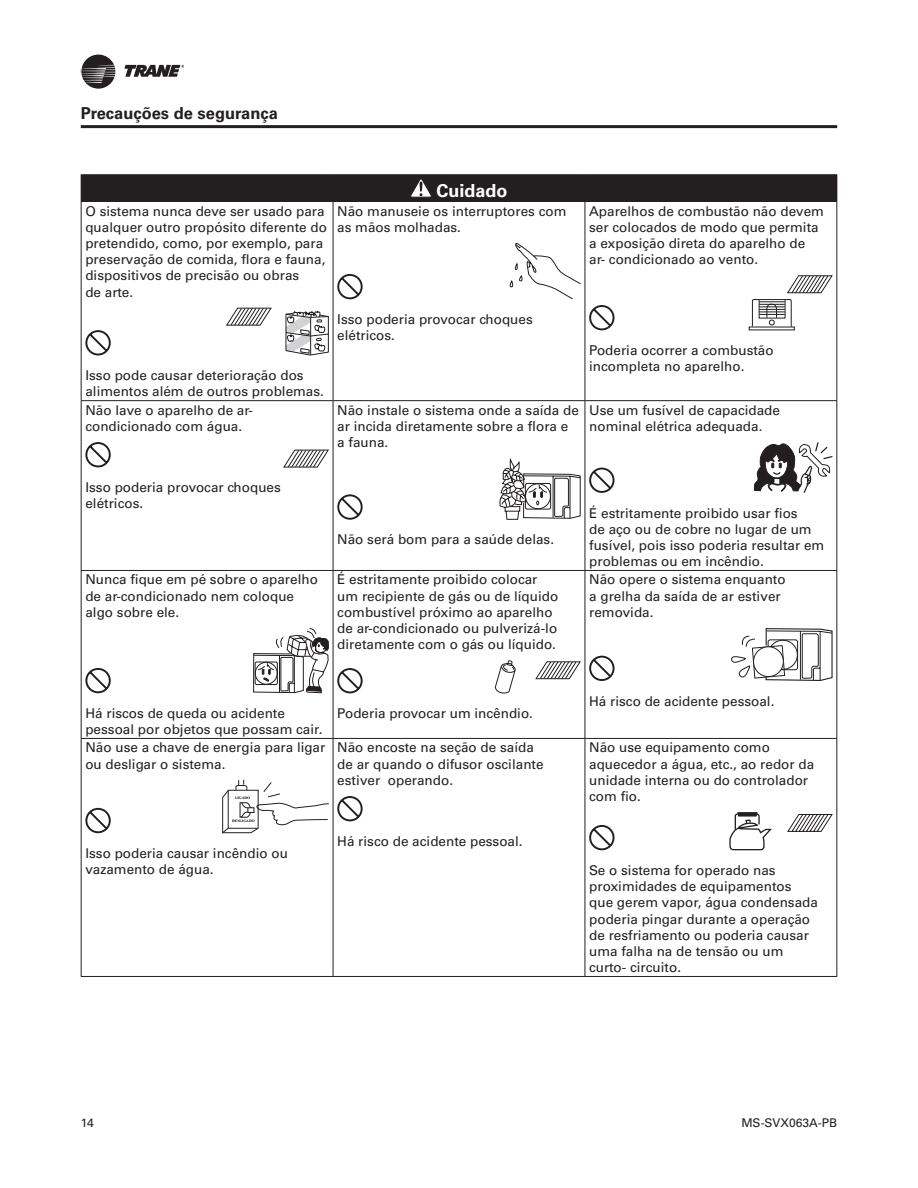
<style>
.page{position:relative;width:918px;height:1188px;background:#fff}
.page>*{position:absolute;margin:0;border:0;box-sizing:border-box;transform-origin:0 0}
.t1{font:700 18px "Univers LT Std";color:#fff}
.t2{font:700 16.5px "Univers LT Std";color:#231f20}
.txt{font:13.5px/16.2px "Univers LT Std";color:#231f20}
.t3{font:12px "Univers LT Std";color:#231f20}
.t4{font:700 3.75px "Times New Roman";color:#000}
</style>
<div class="page">
<svg style="left:124px;top:64px;width:60px;height:13px"></svg>
<svg style="left:81px;top:54px;width:34px;height:35px"></svg>
<hr style="left:81px;top:125px;width:756px;height:3px;background:#231f20">
<div style="left:81px;top:175px;width:756px;height:27px;background:#231f20"></div>
<hr style="left:81px;top:174px;width:252px;height:1px;background:#231f20">
<hr style="left:333px;top:174px;width:252px;height:1px;background:#231f20">
<hr style="left:585px;top:174px;width:252px;height:1px;background:#231f20">
<hr style="left:81px;top:202px;width:1px;height:198px;background:#231f20">
<hr style="left:333px;top:202px;width:1px;height:198px;background:#231f20">
<hr style="left:585px;top:202px;width:1px;height:198px;background:#231f20">
<hr style="left:836px;top:202px;width:1px;height:198px;background:#231f20">
<hr style="left:81px;top:401px;width:1px;height:169px;background:#231f20">
<hr style="left:333px;top:401px;width:1px;height:169px;background:#231f20">
<hr style="left:585px;top:401px;width:1px;height:169px;background:#231f20">
<hr style="left:836px;top:401px;width:1px;height:169px;background:#231f20">
<hr style="left:81px;top:571px;width:1px;height:167px;background:#231f20">
<hr style="left:333px;top:571px;width:1px;height:167px;background:#231f20">
<hr style="left:585px;top:571px;width:1px;height:167px;background:#231f20">
<hr style="left:836px;top:571px;width:1px;height:167px;background:#231f20">
<hr style="left:81px;top:739px;width:1px;height:237px;background:#231f20">
<hr style="left:333px;top:739px;width:1px;height:237px;background:#231f20">
<hr style="left:585px;top:739px;width:1px;height:237px;background:#231f20">
<hr style="left:836px;top:739px;width:1px;height:237px;background:#231f20">
<hr style="left:81px;top:400px;width:252px;height:1px;background:#231f20">
<hr style="left:333px;top:400px;width:252px;height:1px;background:#231f20">
<hr style="left:585px;top:400px;width:252px;height:1px;background:#231f20">
<hr style="left:81px;top:570px;width:252px;height:1px;background:#231f20">
<hr style="left:333px;top:570px;width:252px;height:1px;background:#231f20">
<hr style="left:585px;top:570px;width:252px;height:1px;background:#231f20">
<hr style="left:81px;top:738px;width:252px;height:1px;background:#231f20">
<hr style="left:333px;top:738px;width:252px;height:1px;background:#231f20">
<hr style="left:585px;top:738px;width:252px;height:1px;background:#231f20">
<hr style="left:81px;top:976px;width:252px;height:1px;background:#231f20">
<hr style="left:333px;top:976px;width:252px;height:1px;background:#231f20">
<hr style="left:585px;top:976px;width:252px;height:1px;background:#231f20">
<svg style="left:411px;top:179px;width:20px;height:18px"></svg>
<svg style="left:85px;top:330px;width:26px;height:26px"></svg>
<svg style="left:285px;top:310px;width:44px;height:46px"></svg>
<svg style="left:226px;top:308px;width:46px;height:18px"></svg>
<svg style="left:337px;top:274px;width:26px;height:26px"></svg>
<svg style="left:510px;top:243px;width:71px;height:56px"></svg>
<svg style="left:589px;top:305px;width:26px;height:26px"></svg>
<svg style="left:752px;top:275px;width:81px;height:53px"></svg>
<svg style="left:85px;top:442px;width:26px;height:26px"></svg>
<svg style="left:283px;top:450px;width:46px;height:17px"></svg>
<svg style="left:337px;top:494px;width:26px;height:26px"></svg>
<svg style="left:500px;top:460px;width:81px;height:60px"></svg>
<svg style="left:589px;top:467px;width:26px;height:26px"></svg>
<svg style="left:754px;top:442px;width:79px;height:51px"></svg>
<svg style="left:85px;top:667px;width:26px;height:27px"></svg>
<svg style="left:253px;top:628px;width:76px;height:65px"></svg>
<svg style="left:337px;top:668px;width:26px;height:26px"></svg>
<svg style="left:495px;top:660px;width:21px;height:33px"></svg>
<svg style="left:535px;top:661px;width:46px;height:19px"></svg>
<svg style="left:589px;top:655px;width:26px;height:26px"></svg>
<svg style="left:731px;top:628px;width:102px;height:53px"></svg>
<svg style="left:85px;top:807px;width:26px;height:27px"></svg>
<svg style="left:222px;top:780px;width:107px;height:53px"></svg>
<svg style="left:337px;top:796px;width:26px;height:26px"></svg>
<svg style="left:589px;top:825px;width:26px;height:26px"></svg>
<svg style="left:729px;top:812px;width:43px;height:38px"></svg>
<svg style="left:787px;top:814px;width:46px;height:18px"></svg>
<p class="t2" style="left:81px;top:103px;width:199px">Precauções de segurança</p>
<p class="txt" style="left:85px;top:203px;width:243px">O sistema nunca deve ser usado para qualquer outro propósito diferente do pretendido, como, por exemplo, para preservação de comida, flora e fauna, dispositivos de precisão ou obras<br>de arte.</p>
<p class="txt" style="left:85px;top:367px;width:240px">Isso pode causar deterioração dos alimentos além de outros problemas.</p>
<p class="txt" style="left:85px;top:402px;width:169px">Não lave o aparelho de ar&shy;condicionado com água.</p>
<p class="t1" style="left:436px;top:180px;width:73px">Cuidado</p>
<p class="txt" style="left:337px;top:203px;width:231px">Não manuseie os interruptores com as mãos molhadas.</p>
<p class="txt" style="left:589px;top:203px;width:236px">Aparelhos de combustão não devem ser colocados de modo que permita a exposição direta do aparelho de ar- condicionado ao vento.</p>
<p class="txt" style="left:337px;top:311px;width:197px">Isso poderia provocar choques elétricos.</p>
<p class="txt" style="left:589px;top:342px;width:186px">Poderia ocorrer a combustão incompleta no aparelho.</p>
<p class="txt" style="left:337px;top:402px;width:243px">Não instale o sistema onde a saída de ar incida diretamente sobre a flora e a fauna.</p>
<p class="txt" style="left:589px;top:402px;width:192px">Use um fusível de capacidade nominal elétrica adequada.</p>
<p class="txt" style="left:85px;top:479px;width:197px">Isso poderia provocar choques elétricos.</p>
<p class="txt" style="left:85px;top:572px;width:234px">Nunca fique em pé sobre o aparelho de ar-condicionado nem coloque algo sobre ele.</p>
<p class="txt" style="left:337px;top:532px;width:218px">Não será bom para a saúde delas.</p>
<p class="txt" style="left:337px;top:572px;width:223px">É estritamente proibido colocar um recipiente de gás ou de líquido combustível próximo ao aparelho de ar-condicionado ou pulverizá-lo diretamente com o gás ou líquido.</p>
<p class="txt" style="left:589px;top:505px;width:237px">É estritamente proibido usar fios<br>de aço ou de cobre no lugar de um fusível, pois isso poderia resultar em problemas ou em incêndio.</p>
<p class="txt" style="left:589px;top:572px;width:198px">Não opere o sistema enquanto a grelha da saída de ar estiver removida.</p>
<p class="txt" style="left:85px;top:705px;width:239px">Há riscos de queda ou acidente pessoal por objetos que possam cair.</p>
<p class="txt" style="left:85px;top:740px;width:241px">Não use a chave de energia para ligar ou desligar o sistema.</p>
<p class="t4" style="left:235px;top:795px;width:17px">LIGADO</p>
<p class="t4" style="left:232px;top:818px;width:24px">DESLIGADO</p>
<p class="txt" style="left:85px;top:845px;width:204px">Isso poderia causar incêndio ou vazamento de água.</p>
<p class="txt" style="left:337px;top:705px;width:197px">Poderia provocar um incêndio.</p>
<p class="txt" style="left:337px;top:740px;width:208px">Não encoste na seção de saída de ar quando o difusor oscilante estiver operando.</p>
<p class="txt" style="left:337px;top:833px;width:187px">Há risco de acidente pessoal.</p>
<p class="txt" style="left:589px;top:693px;width:187px">Há risco de acidente pessoal.</p>
<p class="txt" style="left:589px;top:740px;width:227px">Não use equipamento como aquecedor a água, etc., ao redor da unidade interna ou do controlador com fio.</p>
<p class="txt" style="left:589px;top:862px;width:230px">Se o sistema for operado nas proximidades de equipamentos que gerem vapor, água condensada poderia pingar durante a operação de resfriamento ou poderia causar uma falha na de tensão ou um curto- circuito.</p>
<p class="t3" style="left:81px;top:1116px;width:14px">14</p>
<p class="t3" style="left:741px;top:1116px;width:97px">MS-SVX063A-PB</p>
</div>
